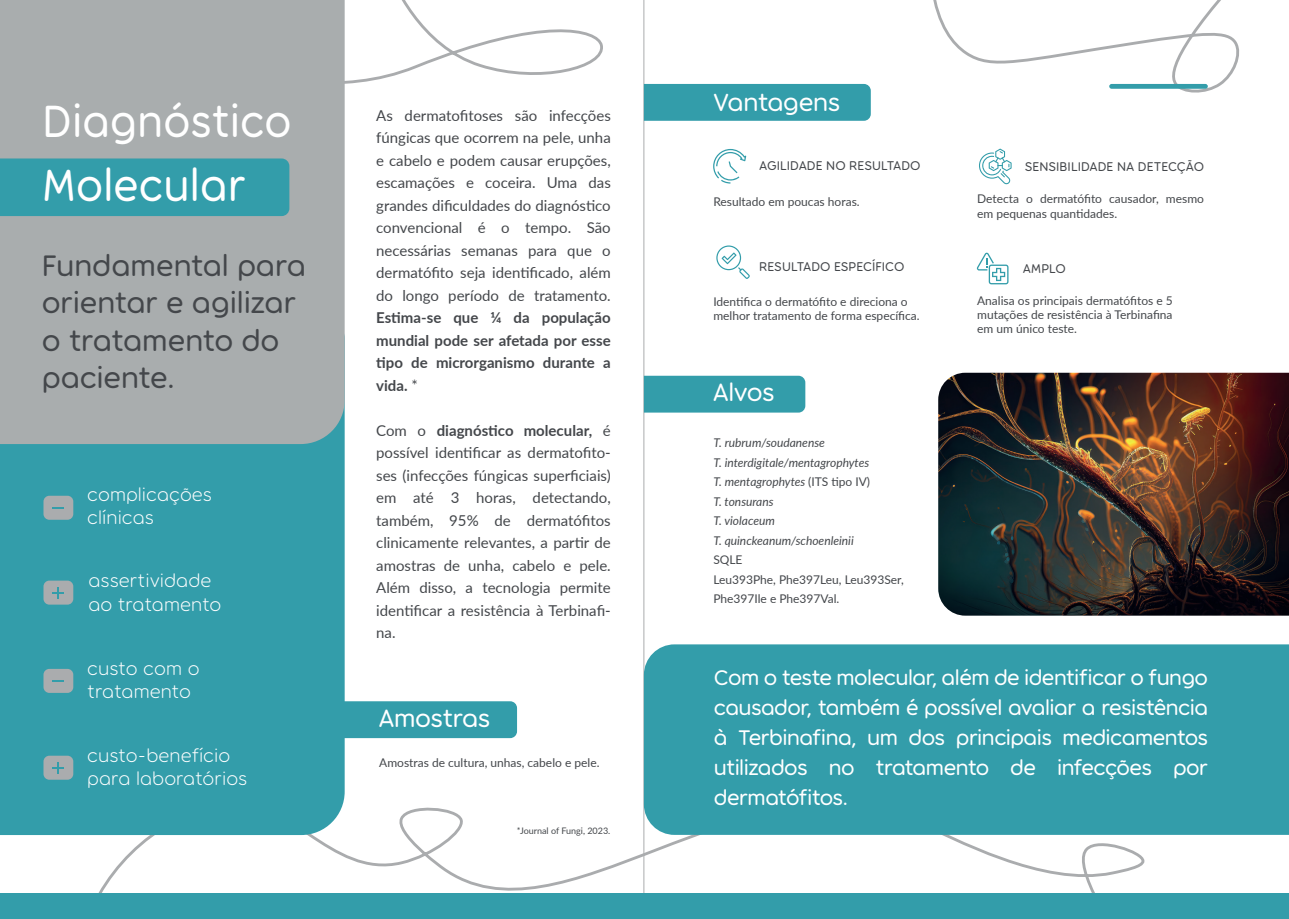
<style>
.page{position:relative;width:1289px;height:919px;background:#fff}
.page>*{position:absolute;margin:0;border:0;box-sizing:border-box;transform-origin:0 0}
.t1{font:48px/63.9px "Torus";letter-spacing:.005em;color:#fff;scale:.94 1}
.t2{font:31.5px/37.5px "Torus";letter-spacing:-.005em;color:#44474b}
.t3{font:26.55px "Torus";letter-spacing:-.02em;color:#fff}
.t4{font:22.5px/30px "Torus";letter-spacing:-.03em;color:#fff;text-align:justify}
.t5{font:300 19.5px/23.4px "Torus";color:#fff}
.t6{font:15px/22.5px "Lato";color:#44474b;text-align:justify}
.t7{font:700 15px/22.5px "Lato";color:#44474b;text-align:justify}
.t8{font:13.5px "Torus";color:#44474b}
.t9{font:12px/14.2px "Lato";color:#44474b}
.t10{font:italic 12px/19.5px "Lato";color:#44474b}
.t11{font:9px "Lato";color:#44474b}
.s1{font-weight:400}
.s2{font-weight:700}
.s3{font-style:normal}
</style>
<div class="page">
<hr style="left:643px;top:0;width:1px;height:918px;background:#aaacae">
<svg style="left:345px;top:0;width:258px;height:84px"></svg>
<svg style="left:933px;top:0;width:306px;height:93px"></svg>
<svg style="left:76px;top:748px;width:1096px;height:145px"></svg>
<div style="left:0;top:444px;width:345px;height:391px;background:#339daa"></div>
<svg style="left:979px;top:149px;width:32px;height:35px"></svg>
<svg style="left:976px;top:253px;width:32px;height:31px"></svg>
<svg style="left:716px;top:245px;width:34px;height:34px"></svg>
<div style="left:644px;top:644px;width:644px;height:190px;background:#339daa"></div>
<div style="left:0;top:0;width:345px;height:444px;background:#a9adae"></div>
<div style="left:0;top:158px;width:289px;height:58px;background:#339daa"></div>
<div style="left:43px;top:495px;width:30px;height:24px;background:#aaacae;border-radius:6px"></div>
<svg style="left:52px;top:507px;width:12px;height:1px"></svg>
<div style="left:43px;top:580px;width:30px;height:24px;background:#aaacae;border-radius:6px"></div>
<div style="left:43px;top:668px;width:30px;height:24px;background:#aaacae;border-radius:6px"></div>
<svg style="left:52px;top:680px;width:12px;height:1px"></svg>
<svg style="left:52px;top:587px;width:12px;height:11px"></svg>
<div style="left:43px;top:755px;width:30px;height:24px;background:#aaacae;border-radius:6px"></div>
<svg style="left:52px;top:762px;width:12px;height:11px"></svg>
<div style="left:644px;top:84px;width:226px;height:37px;background:#339daa"></div>
<div style="left:308px;top:701px;width:209px;height:37px;background:#339daa"></div>
<svg style="left:713px;top:149px;width:33px;height:34px"></svg>
<div style="left:1109px;top:84px;width:98px;height:5px;background:#339daa;border-radius:2px"></div>
<div style="left:644px;top:376px;width:161px;height:36px;background:#339daa"></div>
<img style="left:938px;top:373px;width:350px;height:242px">
<div style="left:0;top:893px;width:1288px;height:25px;background:#339daa"></div>
<h1 class="t1" style="left:42px;top:88px;width:266px">Diagnóstico<br>Molecular</h1>
<h2 class="t2" style="left:42px;top:245px;width:266px">Fundamental para orientar e agilizar o tratamento do paciente.</h2>
<h3 class="t5" style="left:87px;top:482px;width:126px">complicações clínicas</h3>
<h3 class="t5" style="left:88px;top:568px;width:134px">assertividade ao tratamento</h3>
<h3 class="t5" style="left:87px;top:656px;width:114px">custo com o tratamento</h3>
<h3 class="t5" style="left:87px;top:743px;width:162px">custo-benefício para laboratórios</h3>
<p class="t6" style="left:376px;top:103px;width:236px">As dermatofitoses são infecções fúngicas que ocorrem na pele, unha e cabelo e podem causar erupções, escamações e coceira. Uma das grandes dificuldades do diagnóstico convencional é o tempo. São necessárias semanas para que o dermatófito seja identificado, além do longo período de tratamento.</p>
<p class="t7" style="left:376px;top:306px;width:236px">Estima-se que ¼ da população mundial pode ser afetada por esse tipo de microrganismo durante a vida. <span class="s1">*</span></p>
<p class="t6" style="left:376px;top:418px;width:236px">Com o <span class="s2">diagnóstico molecular,</span> é possível identificar as dermatofito&shy;ses (infecções fúngicas superficiais) em até 3 horas, detectando, também, 95% de dermatófitos clinicamente relevantes, a partir de amostras de unha, cabelo e pele.<br>Além disso, a tecnologia permite identificar a resistência à Terbinafi&shy;na.</p>
<h3 class="t3" style="left:378px;top:703px;width:114px">Amostras</h3>
<p class="t9" style="left:379px;top:755px;width:222px">Amostras de cultura, unhas, cabelo e pele.</p>
<p class="t11" style="left:517px;top:824px;width:95px">*Journal of Fungi, 2023.</p>
<h3 class="t3" style="left:713px;top:86px;width:129px">Vantagens</h3>
<p class="t8" style="left:759px;top:158px;width:163px">AGILIDADE NO RESULTADO</p>
<p class="t9" style="left:713px;top:194px;width:148px">Resultado em poucas horas.</p>
<p class="t8" style="left:759px;top:258px;width:147px">RESULTADO ESPECÍFICO</p>
<p class="t9" style="left:713px;top:294px;width:208px">Identifica o dermatófito e direciona o melhor tratamento de forma específica.</p>
<h3 class="t3" style="left:713px;top:376px;width:63px">Alvos</h3>
<p class="t10" style="left:713px;top:432px;width:158px">T. rubrum/soudanense<br>T. interdigitale/mentagrophytes<br>T. mentagrophytes <span class="s3">(ITS tipo IV)<br></span>T. tonsurans<br>T. violaceum<br>T. quinckeanum/schoenleinii</p>
<p class="t9" style="left:713px;top:549px;width:192px;line-height:19.5px">SQLE<br>Leu393Phe, Phe397Leu, Leu393Ser,<br>Phe397Ile e Phe397Val.</p>
<p class="t8" style="left:1024px;top:158px;width:181px">SENSIBILIDADE NA DETECÇÃO</p>
<p class="t9" style="left:977px;top:191px;width:228px">Detecta o dermatófito causador, mesmo em pequenas quantidades.</p>
<p class="t8" style="left:1022px;top:260px;width:44px">AMPLO</p>
<p class="t9" style="left:977px;top:293px;width:197px;text-align:justify">Analisa os principais dermatófitos e 5 mutações de resistência à Terbinafina em um único teste.</p>
<h3 class="t4" style="left:714px;top:662px;width:496px">Com o teste molecular, além de identificar o fungo causador, também é possível avaliar a resistência à Terbinafina, um dos principais medicamentos utilizados no tratamento de infecções por dermatófitos.</h3>
</div>
